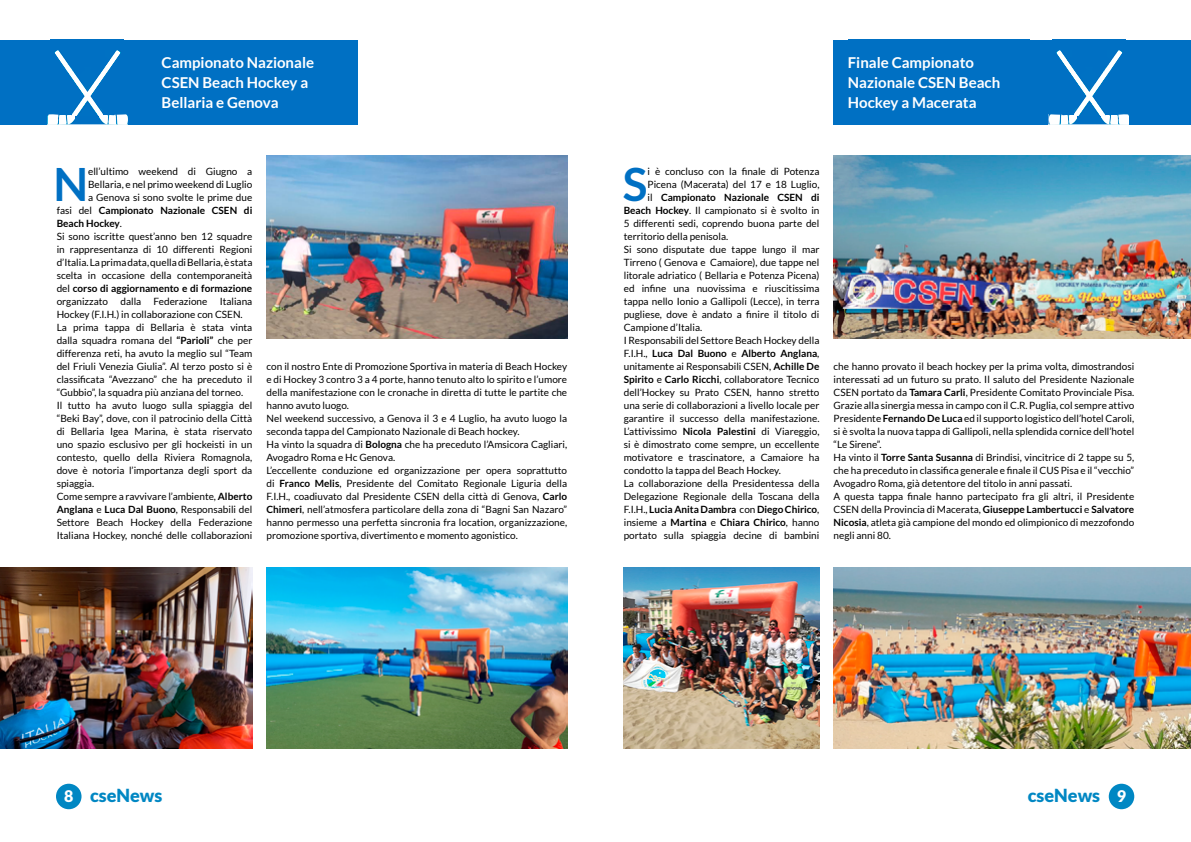
<style>
.page{position:relative;width:1191px;height:842px;background:#fff}
.page>*{position:absolute;margin:0;border:0;box-sizing:border-box;transform-origin:0 0}
.t1{font:700 46px "Lato";color:#0070c3}
.t2{font:900 18px "Lato";color:#0087c3}
.t3{font:700 15px/20px "Lato";color:#fff}
.t4{font:10px/13px "Lato";color:#000}
.t5{font:700 10px "Lato";color:#000}
.s1{font-weight:400}
.s2{font-weight:700}
.s3{font-size:16px;color:#fff}
</style>
<div class="page">
<div style="left:0;top:40px;width:357px;height:85px;background:#0070c3"></div>
<img style="left:266px;top:156px;width:301px;height:183px">
<div style="left:833px;top:40px;width:358px;height:84px;background:#0070c3"></div>
<img style="left:833px;top:156px;width:358px;height:183px">
<img style="left:1048px;top:87px;width:81px;height:37px">
<div style="left:1111px;top:69px;width:38px;height:44px;background:#0070c3"></div>
<div style="left:1063px;top:96px;width:10px;height:18px;background:#0070c3"></div>
<div style="left:1105px;top:96px;width:12px;height:18px;background:#0070c3"></div>
<svg style="left:1092px;top:50px;width:31px;height:61px"></svg>
<div style="left:1077px;top:117px;width:24px;height:7px;background:#0070c3"></div>
<svg style="left:1048px;top:50px;width:38px;height:63px"></svg>
<img style="left:47px;top:87px;width:81px;height:37px">
<div style="left:27px;top:69px;width:38px;height:44px;background:#0070c3"></div>
<div style="left:103px;top:96px;width:10px;height:18px;background:#0070c3"></div>
<div style="left:59px;top:96px;width:13px;height:18px;background:#0070c3"></div>
<svg style="left:54px;top:50px;width:31px;height:61px"></svg>
<div style="left:76px;top:117px;width:23px;height:7px;background:#0070c3"></div>
<svg style="left:91px;top:50px;width:37px;height:63px"></svg>
<img style="left:0;top:567px;width:252px;height:181px">
<img style="left:266px;top:567px;width:301px;height:181px">
<img style="left:624px;top:567px;width:195px;height:181px">
<img style="left:833px;top:567px;width:358px;height:181px">
<div style="left:56px;top:784px;width:25px;height:25px;background:#0087c3;border-radius:50%"></div>
<div style="left:1108px;top:784px;width:26px;height:25px;background:#0087c3;border-radius:50%"></div>
<h3 class="t3" style="left:162px;top:53px;width:154px">Campionato Nazionale<br>CSEN Beach Hockey a<br>Bellaria e Genova</h3>
<h1 class="t1" style="left:53px;top:157px;width:36px">N</h1>
<p class="t4" style="left:88px;top:164px;width:166px">ell’ultimo weekend di Giugno a</p>
<p class="t4" style="left:88px;top:177px;width:166px">Bellaria, e nel primo weekend di Luglio</p>
<p class="t4" style="left:88px;top:190px;width:166px">a Genova si sono svolte le prime due</p>
<p class="t5" style="left:57px;top:204px;width:197px"><span class="s1">fasi del</span> Campionato Nazionale CSEN di</p>
<p class="t5" style="left:57px;top:217px;width:67px">Beach Hockey<span class="s1">.</span></p>
<p class="t4" style="left:57px;top:229px;width:197px">Si sono iscritte quest’anno ben 12 squadre</p>
<p class="t4" style="left:57px;top:242px;width:197px">in rappresentanza di 10 differenti Regioni</p>
<p class="t4" style="left:57px;top:255px;width:197px">d’Italia. La prima data, quella di Bellaria, è stata</p>
<p class="t4" style="left:57px;top:268px;width:197px">scelta in occasione della contemporaneità</p>
<p class="t5" style="left:57px;top:282px;width:197px"><span class="s1">del</span> corso di aggiornamento e di formazione</p>
<p class="t4" style="left:57px;top:294px;width:197px">organizzato dalla Federazione Italiana</p>
<p class="t4" style="left:57px;top:307px;width:187px">Hockey (F.I.H.) in collaborazione con CSEN.</p>
<p class="t4" style="left:57px;top:320px;width:197px">La prima tappa di Bellaria è stata vinta</p>
<p class="t4" style="left:57px;top:333px;width:197px">dalla squadra romana del <span class="s2">“Parioli”</span> che per</p>
<p class="t4" style="left:57px;top:346px;width:197px">differenza reti, ha avuto la meglio sul “Team</p>
<p class="t4" style="left:57px;top:359px;width:197px">del Friuli Venezia Giulia”. Al terzo posto si è</p>
<p class="t4" style="left:57px;top:372px;width:197px">classificata “Avezzano” che ha preceduto il</p>
<p class="t4" style="left:57px;top:385px;width:188px">“Gubbio”, la squadra più anziana del torneo.</p>
<p class="t4" style="left:57px;top:398px;width:197px">Il tutto ha avuto luogo sulla spiaggia del</p>
<p class="t4" style="left:57px;top:411px;width:197px">“Beki Bay”, dove, con il patrocinio della Città</p>
<p class="t4" style="left:57px;top:424px;width:197px">di Bellaria Igea Marina, è stata riservato</p>
<p class="t4" style="left:57px;top:437px;width:197px">uno spazio esclusivo per gli hockeisti in un</p>
<p class="t4" style="left:57px;top:450px;width:197px">contesto, quello della Riviera Romagnola,</p>
<p class="t4" style="left:57px;top:463px;width:197px">dove è notoria l’importanza degli sport da</p>
<p class="t4" style="left:57px;top:476px;width:39px">spiaggia.</p>
<p class="t4" style="left:57px;top:489px;width:197px">Come sempre a ravvivare l’ambiente, <span class="s2">Alberto</span></p>
<p class="t5" style="left:57px;top:503px;width:197px">Anglana <span class="s1">e</span> Luca Dal Buono<span class="s1">, Responsabili del</span></p>
<p class="t4" style="left:57px;top:515px;width:197px">Settore Beach Hockey della Federazione</p>
<p class="t4" style="left:57px;top:528px;width:197px">Italiana Hockey, nonché delle collaborazioni</p>
<p class="t4" style="left:266px;top:359px;width:302px">con il nostro Ente di Promozione Sportiva in materia di Beach Hockey e di Hockey 3 contro 3 a 4 porte, hanno tenuto alto lo spirito e l’umore della manifestazione con le cronache in diretta di tutte le partite che hanno avuto luogo.<br>Nel weekend successivo, a Genova il 3 e 4 Luglio, ha avuto luogo la seconda tappa del Campionato Nazionale di Beach hockey.<br>Ha vinto la squadra di <span class="s2">Bologna</span> che ha preceduto l’Amsicora Cagliari, Avogadro Roma e Hc Genova.<br>L’eccellente conduzione ed organizzazione per opera soprattutto di <span class="s2">Franco Melis</span>, Presidente del Comitato Regionale Liguria della F.I.H., coadiuvato dal Presidente CSEN della città di Genova, <span class="s2">Carlo Chimeri</span>, nell’atmosfera particolare della zona di “Bagni San Nazaro” hanno permesso una perfetta sincronia fra location, organizzazione, promozione sportiva, divertimento e momento agonistico.</p>
<h3 class="t3" style="left:848px;top:52px;width:154px">Finale Campionato<br>Nazionale CSEN Beach<br>Hockey a Macerata</h3>
<h1 class="t1" style="left:623px;top:157px;width:26px">S</h1>
<p class="t4" style="left:647px;top:164px;width:173px">i è concluso con la finale di Potenza</p>
<p class="t4" style="left:647px;top:177px;width:173px">Picena (Macerata) del 17 e 18 Luglio,</p>
<p class="t5" style="left:647px;top:191px;width:173px"><span class="s1">il</span> Campionato Nazionale CSEN di</p>
<p class="t4" style="left:624px;top:203px;width:197px"><span class="s2">Beach Hockey</span>. Il campionato si è svolto in</p>
<p class="t4" style="left:624px;top:216px;width:197px">5 differenti sedi, coprendo buona parte del</p>
<p class="t4" style="left:624px;top:229px;width:106px">territorio della penisola.</p>
<p class="t4" style="left:624px;top:242px;width:197px">Si sono disputate due tappe lungo il mar</p>
<p class="t4" style="left:624px;top:255px;width:197px">Tirreno ( Genova e Camaiore), due tappe nel</p>
<p class="t4" style="left:624px;top:268px;width:197px">litorale adriatico ( Bellaria e Potenza Picena)</p>
<p class="t4" style="left:624px;top:281px;width:197px">ed infine una nuovissima e riuscitissima</p>
<p class="t4" style="left:624px;top:294px;width:197px">tappa nello Ionio a Gallipoli (Lecce), in terra</p>
<p class="t4" style="left:624px;top:307px;width:197px">pugliese, dove è andato a finire il titolo di</p>
<p class="t4" style="left:624px;top:320px;width:80px">Campione d’Italia.</p>
<p class="t4" style="left:624px;top:333px;width:197px">I Responsabili del Settore Beach Hockey della</p>
<p class="t5" style="left:624px;top:347px;width:197px"><span class="s1">F.I.H.,</span> Luca Dal Buono <span class="s1">e</span> Alberto Anglana<span class="s1">,</span></p>
<p class="t4" style="left:624px;top:359px;width:197px">unitamente ai Responsabili CSEN, <span class="s2">Achille De</span></p>
<p class="t4" style="left:624px;top:372px;width:197px"><span class="s2">Spirito</span> e <span class="s2">Carlo Ricchi</span>, collaboratore Tecnico</p>
<p class="t4" style="left:624px;top:385px;width:197px">dell’Hockey su Prato CSEN, hanno stretto</p>
<p class="t4" style="left:624px;top:398px;width:197px">una serie di collaborazioni a livello locale per</p>
<p class="t4" style="left:624px;top:411px;width:197px">garantire il successo della manifestazione.</p>
<p class="t4" style="left:624px;top:424px;width:197px">L’attivissimo <span class="s2">Nicola Palestini</span> di Viareggio,</p>
<p class="t4" style="left:624px;top:437px;width:197px">si è dimostrato come sempre, un eccellente</p>
<p class="t4" style="left:624px;top:450px;width:197px">motivatore e trascinatore, a Camaiore ha</p>
<p class="t4" style="left:624px;top:463px;width:158px">condotto la tappa del Beach Hockey.</p>
<p class="t4" style="left:624px;top:476px;width:197px">La collaborazione della Presidentessa della</p>
<p class="t4" style="left:624px;top:489px;width:197px">Delegazione Regionale della Toscana della</p>
<p class="t5" style="left:624px;top:503px;width:197px"><span class="s1">F.I.H.,</span> Lucia Anita Dambra <span class="s1">con</span> Diego Chirico<span class="s1">,</span></p>
<p class="t5" style="left:624px;top:516px;width:197px"><span class="s1">insieme a</span> Martina <span class="s1">e</span> Chiara Chirico<span class="s1">, hanno</span></p>
<p class="t4" style="left:624px;top:528px;width:197px">portato sulla spiaggia decine di bambini</p>
<p class="t4" style="left:833px;top:359px;width:302px">che hanno provato il beach hockey per la prima volta, dimostrandosi interessati ad un futuro su prato. Il saluto del Presidente Nazionale CSEN portato da <span class="s2">Tamara Carli</span>, Presidente Comitato Provinciale Pisa.<br>Grazie alla sinergia messa in campo con il C.R. Puglia, col sempre attivo Presidente <span class="s2">Fernando De Luca</span> ed il supporto logistico dell’hotel Caroli, si è svolta la nuova tappa di Gallipoli, nella splendida cornice dell’hotel “Le Sirene”.<br>Ha vinto il <span class="s2">Torre Santa Susanna</span> di Brindisi, vincitrice di 2 tappe su 5, che ha preceduto in classifica generale e finale il CUS Pisa e il “vecchio” Avogadro Roma, già detentore del titolo in anni passati.<br>A questa tappa finale hanno partecipato fra gli altri, il Presidente CSEN della Provincia di Macerata, <span class="s2">Giuseppe Lambertucci</span> e <span class="s2">Salvatore Nicosia</span>, atleta già campione del mondo ed olimpionico di mezzofondo negli anni 80.</p>
<h2 class="t2" style="left:64px;top:785px;width:100px"><span class="s3">8</span> cseNews</h2>
<h2 class="t2" style="left:1027px;top:785px;width:100px">cseNews <span class="s3">9</span></h2>
</div>
